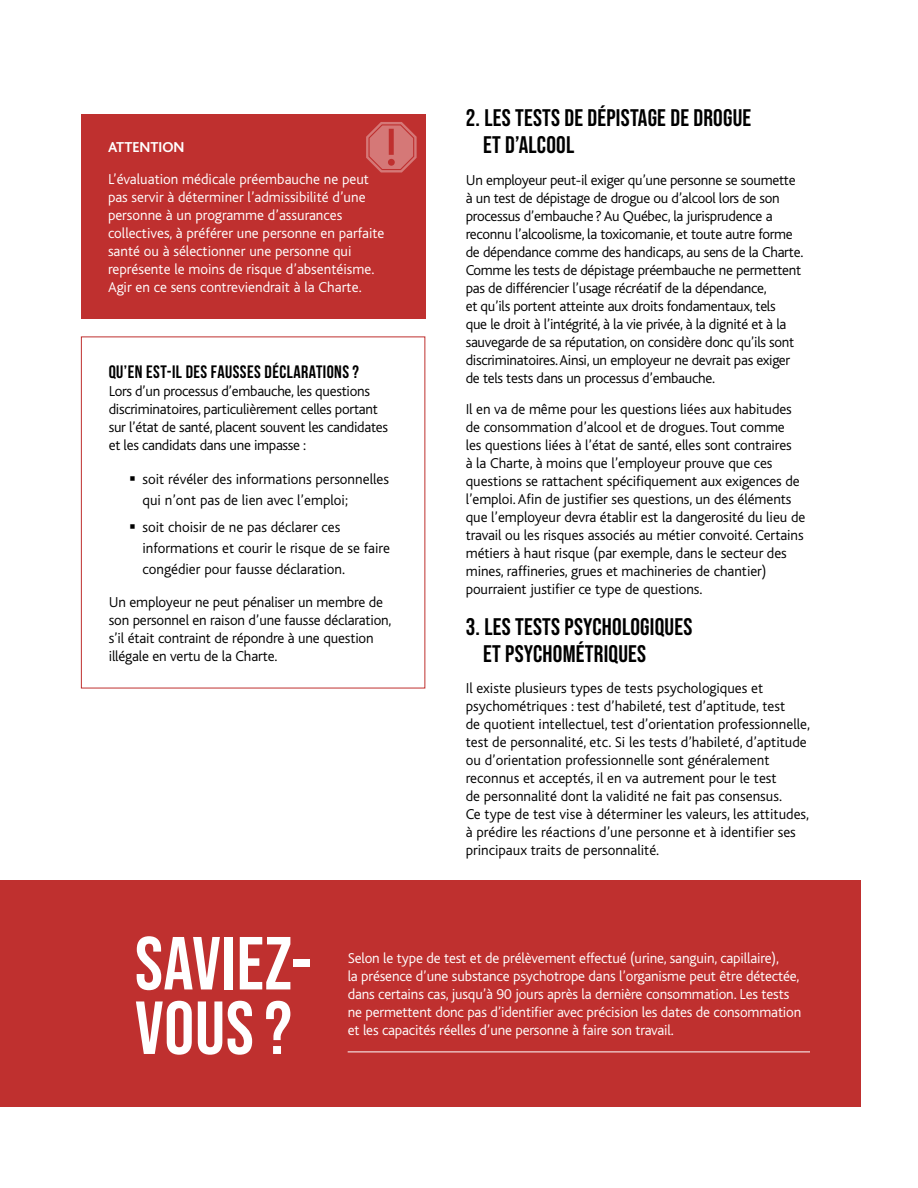
<style>
.page{position:relative;width:918px;height:1188px;background:#fff}
.page>*{position:absolute;margin:0;border:0;box-sizing:border-box;transform-origin:0 0}
.t1{font:75px/64.5px "Bebas Neue";letter-spacing:.01em;color:#fff}
.t2{font:24px/27px "Bebas Neue";letter-spacing:.01em;color:#000}
.t3{font:700 18px "Bebas Neue";letter-spacing:.025em;color:#000}
.t4{font:300 15px/18px "Bliss";letter-spacing:-.005em;color:#000}
.t5{font:300 15px/18px "Bliss";letter-spacing:-.01em;color:#fff}
.t6{font:700 15px "Bliss";color:#fff}
</style>
<div class="page">
<div style="left:81px;top:114px;width:344px;height:205px;background:#bf302f"></div>
<svg style="left:366px;top:122px;width:51px;height:50px"></svg>
<div style="left:0;top:880px;width:861px;height:227px;background:#bf302f"></div>
<h3 class="t6" style="left:108px;top:139px;width:78px">ATTENTION</h3>
<p class="t5" style="left:108px;top:170px;width:278px">L’évaluation médicale préembauche ne peut pas servir à déterminer l’admissibilité d’une personne à un programme d’assurances collectives, à préférer une personne en parfaite santé ou à sélectionner une personne qui représente le moins de risque d’absentéisme.<br>Agir en ce sens contreviendrait à la Charte.</p>
<h3 class="t3" style="left:109px;top:362px;width:252px">QU’EN EST-IL DES FAUSSES DÉCLARATIONS ?</h3>
<p class="t4" style="left:109px;top:382px;width:281px">Lors d’un processus d’embauche, les questions discriminatoires, particulièrement celles portant sur l’état de santé, placent souvent les candidates et les candidats dans une impasse :</p>
<p class="t4" style="left:142px;top:469px;width:248px;line-height:21px;text-indent:-14px">▪ soit révéler des informations personnelles qui n’ont pas de lien avec l’emploi;</p>
<p class="t4" style="left:142px;top:517px;width:249px;line-height:21px;text-indent:-14px">▪ soit choisir de ne pas déclarer ces informations et courir le risque de se faire congédier pour fausse déclaration.</p>
<p class="t4" style="left:109px;top:593px;width:284px">Un employeur ne peut pénaliser un membre de son personnel en raison d’une fausse déclaration, s’il était contraint de répondre à une question illégale en vertu de la Charte.</p>
<h3 class="t2" style="left:483px;top:104px;width:270px;text-indent:-17px">2. LES TESTS DE DÉPISTAGE DE DROGUE<br>ET D’ALCOOL</h3>
<p class="t4" style="left:466px;top:171px;width:339px">Un employeur peut-il exiger qu’une personne se soumette à un test de dépistage de drogue ou d’alcool lors de son processus d’embauche ? Au Québec, la jurisprudence a reconnu l’alcoolisme, la toxicomanie, et toute autre forme de dépendance comme des handicaps, au sens de la Charte.<br>Comme les tests de dépistage préembauche ne permettent pas de différencier l’usage récréatif de la dépendance,<br>et qu’ils portent atteinte aux droits fondamentaux, tels<br>que le droit à l’intégrité, à la vie privée, à la dignité et à la sauvegarde de sa réputation, on considère donc qu’ils sont discriminatoires.Ainsi, un employeur ne devrait pas exiger de tels tests dans un processus d’embauche.</p>
<p class="t4" style="left:466px;top:400px;width:341px">Il en va de même pour les questions liées aux habitudes de consommation d’alcool et de drogues. Tout comme<br>les questions liées à l’état de santé, elles sont contraires<br>à la Charte, à moins que l’employeur prouve que ces questions se rattachent spécifiquement aux exigences de l’emploi. Afin de justifier ses questions, un des éléments que l’employeur devra établir est la dangerosité du lieu de travail ou les risques associés au métier convoité. Certains métiers à haut risque (par exemple, dans le secteur des mines, raffineries, grues et machineries de chantier) pourraient justifier ce type de questions.</p>
<h3 class="t2" style="left:483px;top:612px;width:211px;text-indent:-17px">3. LES TESTS PSYCHOLOGIQUES<br>ET PSYCHOMÉTRIQUES</h3>
<p class="t4" style="left:466px;top:679px;width:346px">Il existe plusieurs types de tests psychologiques et psychométriques : test d’habileté, test d’aptitude, test<br>de quotient intellectuel, test d’orientation professionnelle, test de personnalité, etc. Si les tests d’habileté, d’aptitude ou d’orientation professionnelle sont généralement reconnus et acceptés, il en va autrement pour le test<br>de personnalité dont la validité ne fait pas consensus.<br>Ce type de test vise à déterminer les valeurs, les attitudes, à prédire les réactions d’une personne et à identifier ses principaux traits de personnalité.</p>
<h1 class="t1" style="left:135px;top:931px;width:178px">SAVIEZ-<br>VOUS ?</h1>
<p class="t5" style="left:348px;top:950px;width:455px">Selon le type de test et de prélèvement effectué (urine, sanguin, capillaire),<br>la présence d’une substance psychotrope dans l’organisme peut être détectée, dans certains cas, jusqu’à 90 jours après la dernière consommation. Les tests ne permettent donc pas d’identifier avec précision les dates de consommation et les capacités réelles d’une personne à faire son travail.</p>
</div>
